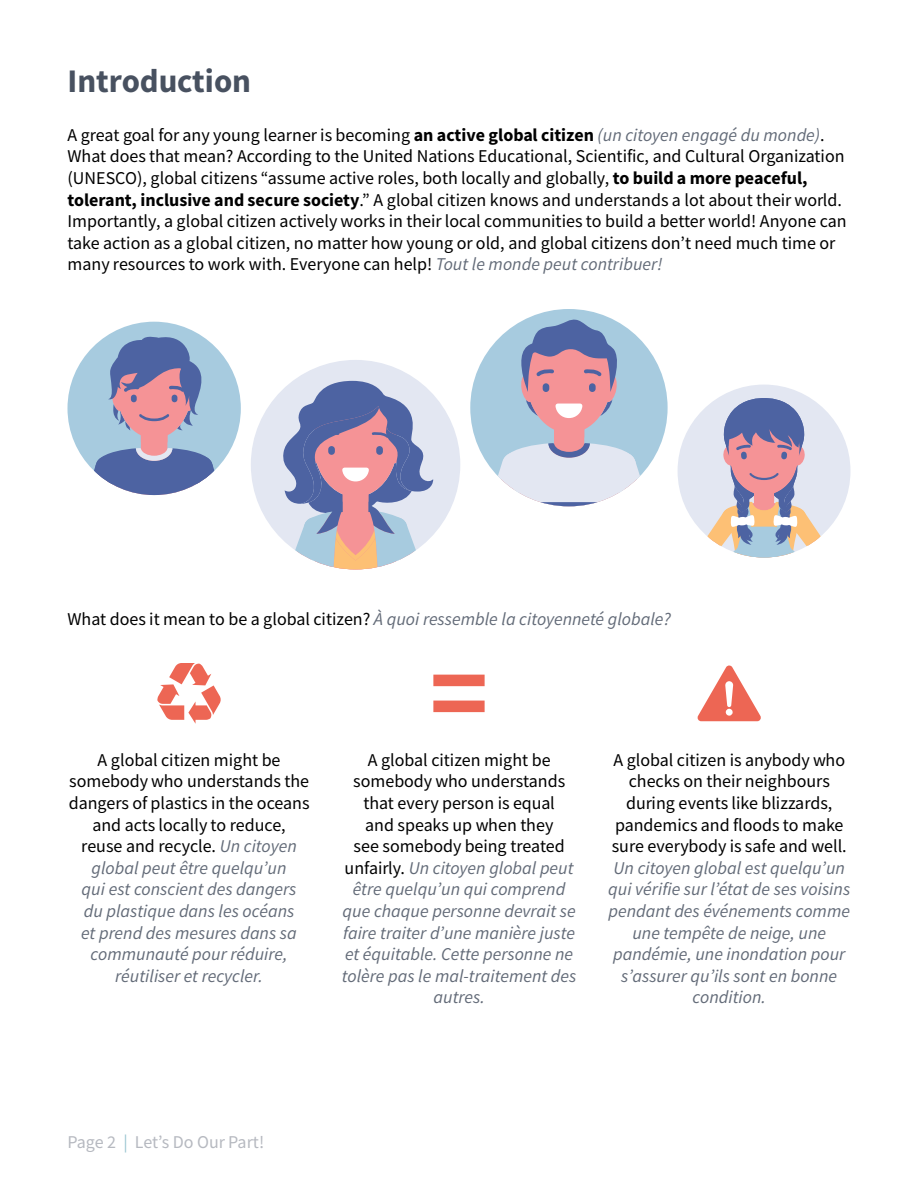
<style>
.page{position:relative;width:918px;height:1188px;background:#fff}
.page>*{position:absolute;margin:0;border:0;box-sizing:border-box;transform-origin:0 0}
.t1{font:33px "Source Sans Variable";letter-spacing:.045em;color:#485160}
.t2{font:italic 18px/21.6px "Source Sans Variable";letter-spacing:.015em;color:#636b78;text-align:center}
.t3{font:18px/21.6px "Source Sans Variable";letter-spacing:.02em;color:#000;text-align:center}
.t4{font:18px "Source Sans Variable";letter-spacing:.015em;color:#b6b9c0}
.s1{font-style:italic;color:#636b78}
.s2{font-style:normal;color:#000}
.s3{color:#9ac5d1}
</style>
<div class="page">
<div style="left:678px;top:385px;width:172px;height:173px;background:#e3e7f2;border-radius:50%"></div>
<svg style="left:678px;top:398px;width:172px;height:160px"></svg>
<div style="left:470px;top:309px;width:198px;height:197px;background:#a7cbdf;border-radius:50%"></div>
<svg style="left:474px;top:319px;width:190px;height:187px"></svg>
<div style="left:68px;top:322px;width:173px;height:173px;background:#a7cbdf;border-radius:50%"></div>
<svg style="left:71px;top:333px;width:167px;height:162px"></svg>
<div style="left:251px;top:360px;width:209px;height:209px;background:#e3e7f2;border-radius:50%"></div>
<svg style="left:266px;top:381px;width:179px;height:188px"></svg>
<svg style="left:697px;top:665px;width:64px;height:56px"></svg>
<svg style="left:433px;top:675px;width:52px;height:37px"></svg>
<svg style="left:157px;top:663px;width:64px;height:61px"></svg>
<h1 class="t1" style="left:68px;top:61px;width:184px">Introduction</h1>
<p class="t3" style="left:68px;top:124px;width:780px;text-align:left">A great goal for any young learner is becoming an active global citizen <span class="s1">(un citoyen engagé du monde)</span>.<br>What does that mean? According to the United Nations Educational, Scientific, and Cultural Organization (UNESCO), global citizens “assume active roles, both locally and globally, to build a more peaceful, tolerant, inclusive and secure society.” A global citizen knows and understands a lot about their world.<br>Importantly, a global citizen actively works in their local communities to build a better world! Anyone can take action as a global citizen, no matter how young or old, and global citizens don’t need much time or many resources to work with. Everyone can help! <span class="s1">Tout le monde peut contribuer!</span></p>
<p class="t2" style="left:68px;top:608px;width:604px"><span class="s2">What does it mean to be a global citizen?</span> À quoi ressemble la citoyenneté globale?</p>
<p class="t2" style="left:69px;top:749px;width:242px"><span class="s2">A global citizen might be somebody who understands the dangers of plastics in the oceans and acts locally to reduce,<br>reuse and recycle.</span> Un citoyen global peut être quelqu’un<br>qui est conscient des dangers<br>du plastique dans les océans<br>et prend des mesures dans sa communauté pour réduire, réutiliser et recycler.</p>
<p class="t2" style="left:342px;top:749px;width:236px"><span class="s2">A global citizen might be somebody who understands that every person is equal<br>and speaks up when they<br>see somebody being treated unfairly.</span> Un citoyen global peut être quelqu’un qui comprend que chaque personne devrait se faire traiter d’une manière juste et équitable. Cette personne ne tolère pas le mal-traitement des autres.</p>
<p class="t3" style="left:612px;top:749px;width:236px">A global citizen is anybody who checks on their neighbours during events like blizzards, pandemics and floods to make sure everybody is safe and well.</p>
<p class="t2" style="left:608px;top:857px;width:243px">Un citoyen global est quelqu’un qui vérifie sur l’état de ses voisins pendant des événements comme une tempête de neige, une pandémie, une inondation pour s’assurer qu’ils sont en bonne condition.</p>
<p class="t4" style="left:68px;top:1131px;width:198px">Page 2 <span class="s3">|</span> Let’s Do Our Part!</p>
</div>
